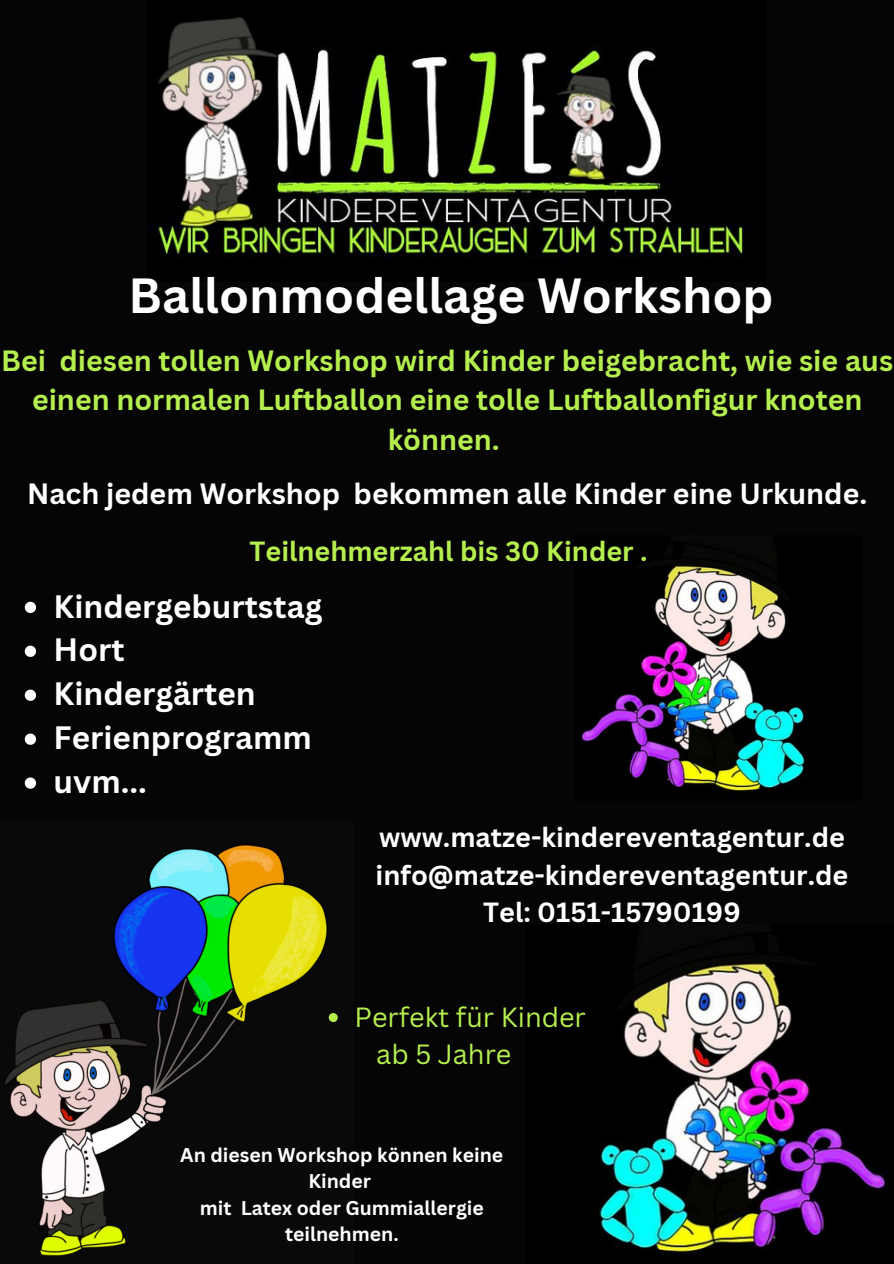
<style>
.page{position:relative;width:894px;height:1264px;background:#fff}
.page>*{position:absolute;margin:0;border:0;box-sizing:border-box;transform-origin:0 0}
.t1{font:700 48px "Canva Sans";color:#fff}
.t2{font:700 31.5px/44px "Canva Sans";color:#fff}
.t3{font:700 28.5px/39.5px "Canva Sans";color:#b5ef4f;text-align:center}
.t4{font:700 28.5px "Canva Sans";color:#fff}
.t5{font:700 27px/37.2px "Canva Sans";color:#fff;text-align:center}
.t6{font:700 27px "Canva Sans";color:#b5ef4f}
.t7{font:27px/37.2px "Canva Sans";color:#b5ef4f}
.t8{font:700 19.35px/26.5px "Canva Sans";color:#fff;text-align:center}
</style>
<div class="page">
<div style="left:0;top:0;width:893px;height:1263px;background:#060505"></div>
<img style="left:156px;top:17px;width:589px;height:242px">
<img style="left:599px;top:963px;width:288px;height:292px">
<img style="left:5px;top:845px;width:333px;height:411px">
<img style="left:580px;top:566px;width:225px;height:227px">
<svg style="left:328px;top:1013px;width:9px;height:9px"></svg>
<svg style="left:25px;top:601px;width:11px;height:12px"></svg>
<svg style="left:25px;top:645px;width:11px;height:12px"></svg>
<svg style="left:25px;top:689px;width:11px;height:12px"></svg>
<svg style="left:25px;top:733px;width:11px;height:11px"></svg>
<svg style="left:25px;top:777px;width:11px;height:11px"></svg>
<h1 class="t1" style="left:128px;top:262px;width:646px">Ballonmodellage Workshop</h1>
<p class="t3" style="left:1px;top:340px;width:893px">Bei diesen tollen Workshop wird Kinder beigebracht, wie sie aus einen normalen Luftballon eine tolle Luftballonfigur knoten können.</p>
<p class="t4" style="left:27px;top:473px;width:841px">Nach jedem Workshop bekommen alle Kinder eine Urkunde.</p>
<p class="t6" style="left:249px;top:532px;width:399px">Teilnehmerzahl bis 30 Kinder .</p>
<p class="t2" style="left:54px;top:583px;width:270px">Kindergeburtstag<br>Hort<br>Kindergärten<br>Ferienprogramm uvm...</p>
<p class="t5" style="left:375px;top:818px;width:474px">www.matze-kindereventagentur.de info@matze-kindereventagentur.de<br>Tel: 0151-15790199</p>
<p class="t7" style="left:376px;top:997px;width:211px;text-indent:-22px">Perfekt für Kinder ab 5 Jahre</p>
<p class="t8" style="left:180px;top:1140px;width:324px">An diesen Workshop können keine<br>Kinder<br>mit Latex oder Gummiallergie teilnehmen.</p>
</div>
